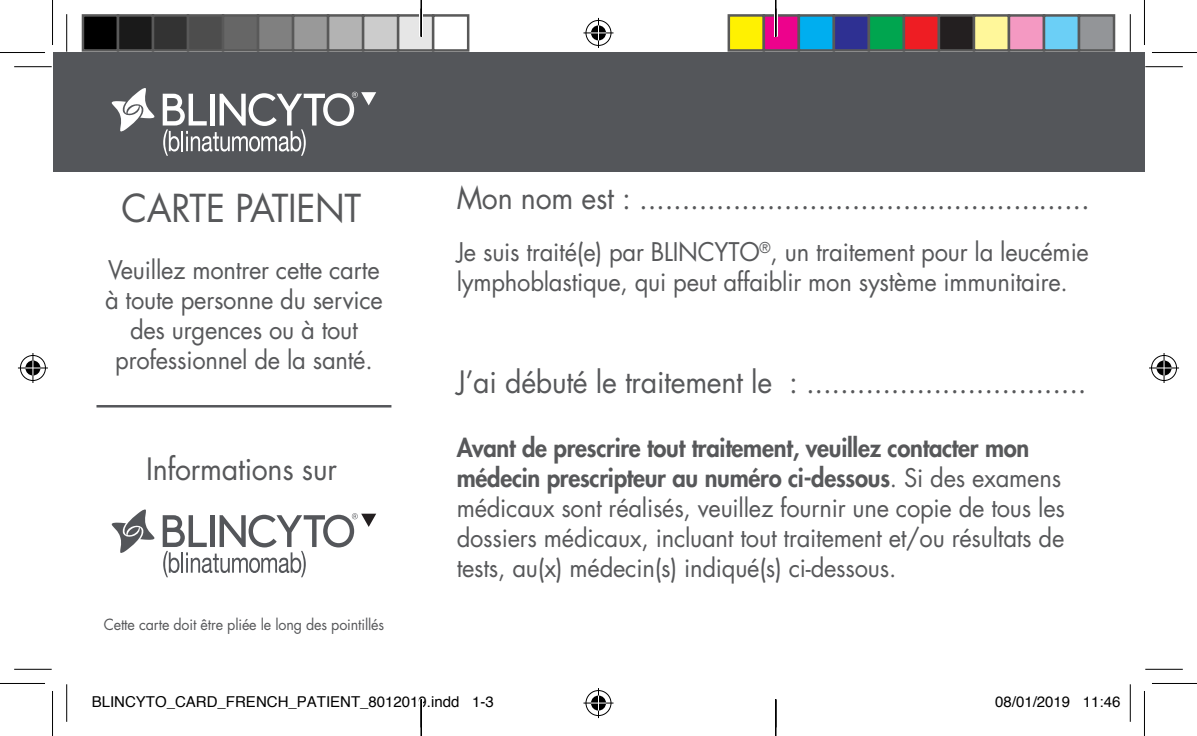
<style>
.page{position:relative;width:1197px;height:736px;background:#fff}
.page>*{position:absolute;margin:0;border:0;box-sizing:border-box;transform-origin:0 0}
.t1{font:37.5px "Futura Std";letter-spacing:-.01em;color:#57585a;scale:.95 1}
.t2{font:30px "Futura Std";letter-spacing:-.01em;color:#57585a;scale:.95 1}
.t3{font:25px/30px "Futura Std";letter-spacing:-.01em;color:#57585a;scale:.95 1}
.t4{font:15px "Helvetica";color:#000}
.t5{font:15px "Futura Std";letter-spacing:-.01em;color:#57585a;scale:.95 1}
.s1{font-weight:800}
</style>
<div class="page">
<div style="left:52px;top:52px;width:1092px;height:120px;background:#54565a"></div>
<svg style="left:111px;top:88px;width:44px;height:44px"></svg>
<svg style="left:163px;top:92px;width:213px;height:64px"></svg>
<svg style="left:111px;top:509px;width:44px;height:44px"></svg>
<svg style="left:163px;top:513px;width:213px;height:64px"></svg>
<hr style="left:96px;top:405px;width:295px;height:2px;background:#54565a">
<svg style="left:14px;top:668px;width:38px;height:1px"></svg>
<svg style="left:1145px;top:668px;width:37px;height:1px"></svg>
<hr style="left:14px;top:66px;width:38px;height:1px;background:#000">
<hr style="left:1145px;top:66px;width:37px;height:1px;background:#000">
<hr style="left:14px;top:669px;width:38px;height:1px;background:#000">
<hr style="left:1145px;top:669px;width:37px;height:1px;background:#000">
<hr style="left:66px;top:14px;width:1px;height:38px;background:#000">
<hr style="left:66px;top:684px;width:1px;height:38px;background:#000">
<hr style="left:1129px;top:14px;width:1px;height:38px;background:#000">
<hr style="left:1129px;top:684px;width:1px;height:38px;background:#000">
<hr style="left:0;top:52px;width:45px;height:1px;background:#000">
<hr style="left:1151px;top:52px;width:45px;height:1px;background:#000">
<hr style="left:0;top:683px;width:45px;height:1px;background:#000">
<hr style="left:1151px;top:683px;width:45px;height:1px;background:#000">
<hr style="left:52px;top:0;width:1px;height:45px;background:#000">
<hr style="left:52px;top:691px;width:1px;height:45px;background:#000">
<hr style="left:1143px;top:0;width:1px;height:45px;background:#000">
<hr style="left:1143px;top:691px;width:1px;height:45px;background:#000">
<div style="left:584px;top:19px;width:28px;height:28px;border:3px solid #fff;border-radius:50%"></div>
<hr style="left:583px;top:31px;width:30px;height:3px;background:#fff">
<hr style="left:597px;top:18px;width:3px;height:30px;background:#fff">
<div style="left:589px;top:24px;width:18px;height:18px;border:3px solid #fff;border-radius:50%"></div>
<div style="left:585px;top:20px;width:26px;height:26px;border:1px solid #000;border-radius:50%"></div>
<hr style="left:583px;top:32px;width:30px;height:1px;background:#000">
<hr style="left:598px;top:18px;width:1px;height:30px;background:#000">
<svg style="left:591px;top:25px;width:15px;height:15px"></svg>
<div style="left:584px;top:689px;width:28px;height:28px;border:3px solid #fff;border-radius:50%"></div>
<hr style="left:583px;top:701px;width:30px;height:3px;background:#fff">
<hr style="left:597px;top:688px;width:3px;height:30px;background:#fff">
<div style="left:589px;top:694px;width:18px;height:18px;border:3px solid #fff;border-radius:50%"></div>
<div style="left:585px;top:690px;width:26px;height:26px;border:1px solid #000;border-radius:50%"></div>
<hr style="left:583px;top:702px;width:30px;height:1px;background:#000">
<hr style="left:598px;top:688px;width:1px;height:30px;background:#000">
<svg style="left:591px;top:695px;width:15px;height:15px"></svg>
<div style="left:19px;top:354px;width:28px;height:28px;border:3px solid #fff;border-radius:50%"></div>
<hr style="left:18px;top:366px;width:30px;height:3px;background:#fff">
<hr style="left:31px;top:353px;width:3px;height:30px;background:#fff">
<div style="left:24px;top:359px;width:18px;height:18px;border:3px solid #fff;border-radius:50%"></div>
<div style="left:20px;top:355px;width:26px;height:26px;border:1px solid #000;border-radius:50%"></div>
<hr style="left:18px;top:367px;width:30px;height:1px;background:#000">
<hr style="left:32px;top:353px;width:1px;height:30px;background:#000">
<svg style="left:25px;top:360px;width:15px;height:15px"></svg>
<div style="left:1149px;top:354px;width:28px;height:28px;border:3px solid #fff;border-radius:50%"></div>
<hr style="left:1148px;top:366px;width:30px;height:3px;background:#fff">
<hr style="left:1162px;top:353px;width:3px;height:30px;background:#fff">
<div style="left:1154px;top:359px;width:18px;height:18px;border:3px solid #fff;border-radius:50%"></div>
<div style="left:1151px;top:355px;width:25px;height:26px;border:1px solid #000;border-radius:50%"></div>
<hr style="left:1148px;top:367px;width:30px;height:1px;background:#000">
<hr style="left:1163px;top:353px;width:1px;height:30px;background:#000">
<svg style="left:1156px;top:360px;width:15px;height:15px"></svg>
<div style="left:83px;top:15px;width:35px;height:35px;background:#000"></div>
<div style="left:82px;top:14px;width:37px;height:38px;border:2px solid #595959"></div>
<div style="left:118px;top:15px;width:35px;height:35px;background:#1a1a1a"></div>
<div style="left:117px;top:14px;width:37px;height:38px;border:2px solid #595959"></div>
<div style="left:153px;top:15px;width:35px;height:35px;background:#333"></div>
<div style="left:152px;top:14px;width:37px;height:38px;border:2px solid #595959"></div>
<div style="left:188px;top:15px;width:35px;height:35px;background:#4d4d4d"></div>
<div style="left:187px;top:14px;width:37px;height:38px;border:2px solid #595959"></div>
<div style="left:223px;top:15px;width:35px;height:35px;background:#666"></div>
<div style="left:222px;top:14px;width:37px;height:38px;border:2px solid #595959"></div>
<div style="left:258px;top:15px;width:35px;height:35px;background:#808080"></div>
<div style="left:257px;top:14px;width:37px;height:38px;border:2px solid #595959"></div>
<div style="left:293px;top:15px;width:35px;height:35px;background:#999"></div>
<div style="left:292px;top:14px;width:37px;height:38px;border:2px solid #595959"></div>
<div style="left:328px;top:15px;width:35px;height:35px;background:#b3b3b3"></div>
<div style="left:327px;top:14px;width:37px;height:38px;border:2px solid #595959"></div>
<div style="left:363px;top:15px;width:35px;height:35px;background:#ccc"></div>
<div style="left:362px;top:14px;width:37px;height:38px;border:2px solid #595959"></div>
<div style="left:398px;top:15px;width:35px;height:35px;background:#e6e6e6"></div>
<div style="left:397px;top:14px;width:37px;height:38px;border:2px solid #595959"></div>
<div style="left:432px;top:14px;width:37px;height:38px;border:2px solid #595959"></div>
<div style="left:728px;top:15px;width:35px;height:35px;background:#fff101"></div>
<div style="left:727px;top:14px;width:38px;height:38px;border:2px solid #595959"></div>
<div style="left:763px;top:15px;width:35px;height:35px;background:#ed028c"></div>
<div style="left:762px;top:14px;width:38px;height:38px;border:2px solid #595959"></div>
<div style="left:798px;top:15px;width:35px;height:35px;background:#00aeef"></div>
<div style="left:797px;top:14px;width:38px;height:38px;border:2px solid #595959"></div>
<div style="left:833px;top:15px;width:35px;height:35px;background:#2e3092"></div>
<div style="left:832px;top:14px;width:38px;height:38px;border:2px solid #595959"></div>
<div style="left:868px;top:15px;width:35px;height:35px;background:#00a54f"></div>
<div style="left:867px;top:14px;width:38px;height:38px;border:2px solid #595959"></div>
<div style="left:903px;top:15px;width:35px;height:35px;background:#ee1d23"></div>
<div style="left:902px;top:14px;width:38px;height:38px;border:2px solid #595959"></div>
<div style="left:938px;top:15px;width:35px;height:35px;background:#231f20"></div>
<div style="left:937px;top:14px;width:38px;height:38px;border:2px solid #595959"></div>
<div style="left:973px;top:15px;width:35px;height:35px;background:#fff79a"></div>
<div style="left:972px;top:14px;width:38px;height:38px;border:2px solid #595959"></div>
<div style="left:1008px;top:15px;width:35px;height:35px;background:#f499c2"></div>
<div style="left:1007px;top:14px;width:38px;height:38px;border:2px solid #595959"></div>
<div style="left:1043px;top:15px;width:35px;height:35px;background:#6bcff6"></div>
<div style="left:1042px;top:14px;width:38px;height:38px;border:2px solid #595959"></div>
<div style="left:1078px;top:15px;width:35px;height:35px;background:#939598"></div>
<div style="left:1077px;top:14px;width:38px;height:38px;border:2px solid #595959"></div>
<svg style="left:419px;top:9px;width:4px;height:28px"></svg>
<hr style="left:421px;top:0;width:1px;height:37px;background:#000">
<hr style="left:421px;top:699px;width:1px;height:37px;background:#000">
<hr style="left:774px;top:9px;width:3px;height:28px;background:#fff">
<hr style="left:775px;top:0;width:1px;height:37px;background:#000">
<hr style="left:775px;top:699px;width:1px;height:37px;background:#000">
<h1 class="t1" style="left:122px;top:184px;width:253px">CARTE PATIENT</h1>
<p class="t3" style="left:105px;top:255px;width:294px;text-align:center">Veuillez montrer cette carte à toute personne du service des urgences ou à tout professionnel de la santé.</p>
<p class="t2" style="left:146px;top:449px;width:202px">Informations sur</p>
<p class="t5" style="left:104px;top:614px;width:297px">Cette carte doit être pliée le long des pointillés</p>
<p class="t2" style="left:456px;top:179px;width:668px">Mon nom est : .....................................................</p>
<p class="t3" style="left:456px;top:237px;width:667px">Je suis traité(e) par BLINCYTO<sup>®</sup>, un traitement pour la leucémie lymphoblastique, qui peut affaiblir mon système immunitaire.</p>
<p class="t2" style="left:456px;top:362px;width:664px">J’ai débuté le traitement le : .................................</p>
<p class="t3" style="left:456px;top:433px;width:641px"><span class="s1">Avant de prescrire tout traitement, veuillez contacter mon médecin prescripteur au numéro ci-dessous</span>. Si des examens médicaux sont réalisés, veuillez fournir une copie de tous les dossiers médicaux, incluant tout traitement et/ou résultats de tests, au(x) médecin(s) indiqué(s) ci-dessous.</p>
<p class="t4" style="left:92px;top:690px;width:403px">BLINCYTO_CARD_FRENCH_PATIENT_8012019.indd 1-3</p>
<p class="t4" style="left:995px;top:690px;width:127px">08/01/2019 11:46</p>
</div>
